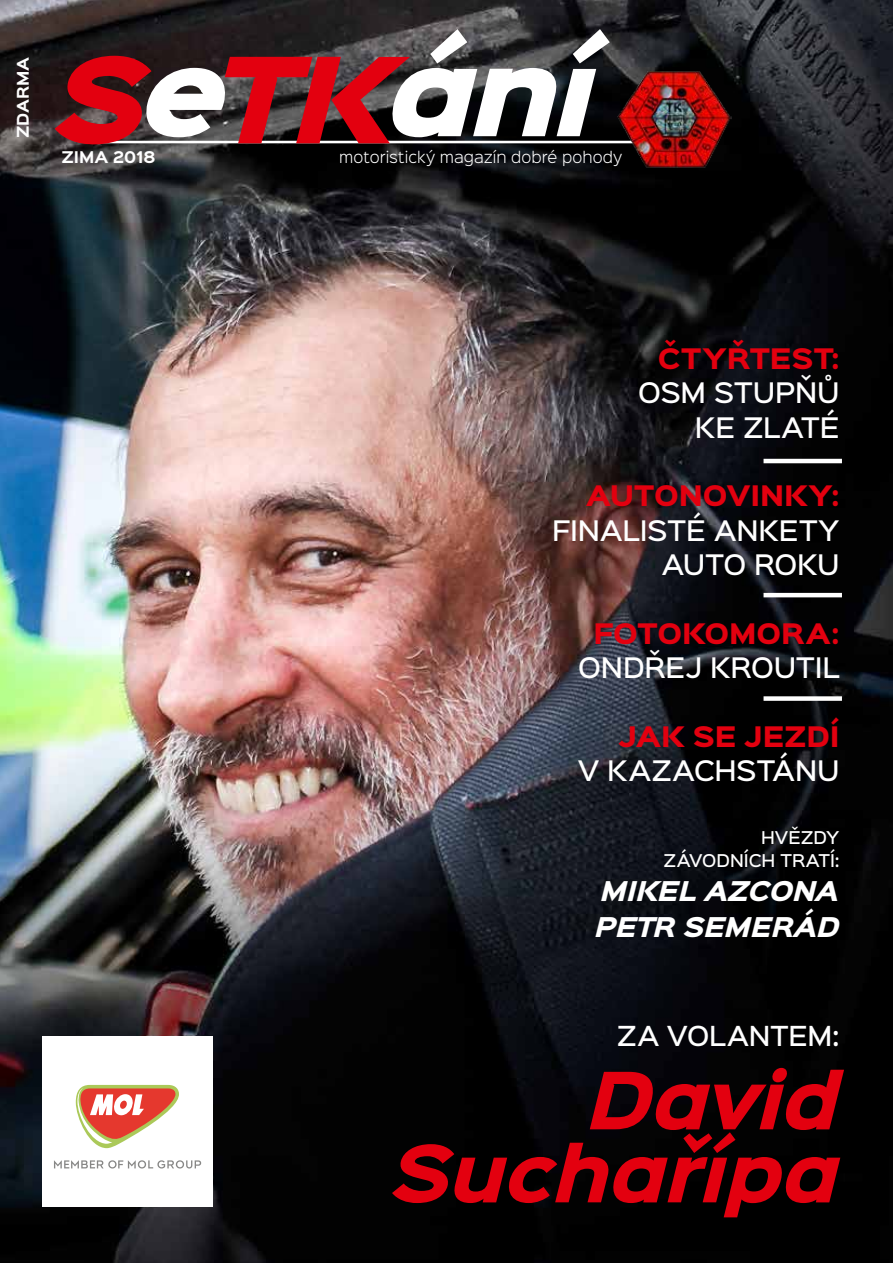
<style>
.page{position:relative;width:893px;height:1263px;background:#fff}
.page>*{position:absolute;margin:0;border:0;box-sizing:border-box;transform-origin:0 0}
.t1{font:italic 900 70.95px/73.1px "Sinkin Sans 800";letter-spacing:-.005em;color:#e3000f;text-align:right}
.t2{font:500 25.5px/34.5px "Sinkin Sans 500";letter-spacing:-.005em;color:#fff;text-align:right}
.t3{font:900 25.5px "Sinkin Sans 800";letter-spacing:-.005em;color:#e3000f}
.t4{font:500 24.9px "Sinkin Sans 500";color:#fff}
.t5{font:italic 900 24.6px/35.8px "Sinkin Sans 800";letter-spacing:-.01em;color:#fff}
.t6{font:500 15.9px/22.4px "Sinkin Sans 500";color:#fff;text-align:right}
.t7{font:300 14.55px "Sinkin Sans 300";letter-spacing:.01em;color:#fff}
.t8{font:700 14.55px "Sinkin Sans 700";letter-spacing:.005em;color:#fff}
</style>
<div class="page">
<img style="left:0;top:0;width:893px;height:1263px">
<hr style="left:96px;top:141px;width:561px;height:2px;background:#fff">
<img style="left:617px;top:70px;width:114px;height:99px">
<svg style="left:55px;top:29px;width:555px;height:115px"></svg>
<hr style="left:763px;top:459px;width:79px;height:4px;background:#fff">
<hr style="left:763px;top:593px;width:79px;height:4px;background:#fff">
<div style="left:763px;top:696px;width:79px;height:5px;background:#fff"></div>
<div style="left:43px;top:1036px;width:170px;height:170px;background:#fff"></div>
<svg style="left:54px;top:1160px;width:147px;height:8px"></svg>
<svg style="left:76px;top:1085px;width:103px;height:63px"></svg>
<p class="t8" style="left:15px;top:138px;width:83px;rotate:-90deg">ZDARMA</p>
<p class="t8" style="left:61px;top:149px;width:96px">ZIMA 2018</p>
<p class="t7" style="left:339px;top:145px;width:285px">motoristický magazín dobré pohody</p>
<p class="t3" style="left:658px;top:345px;width:183px">ČTYŘTEST:</p>
<p class="t2" style="left:638px;top:374px;width:203px">OSM STUPŇŮ<br>KE ZLATÉ</p>
<p class="t3" style="left:586px;top:482px;width:255px">AUTONOVINKY:</p>
<p class="t2" style="left:552px;top:511px;width:289px">FINALISTÉ ANKETY<br>AUTO ROKU</p>
<p class="t3" style="left:593px;top:620px;width:248px">FOTOKOMORA:</p>
<p class="t2" style="left:578px;top:649px;width:263px">ONDŘEJ KROUTIL</p>
<p class="t3" style="left:619px;top:723px;width:222px">JAK SE JEZDÍ</p>
<p class="t2" style="left:578px;top:752px;width:263px">V KAZACHSTÁNU</p>
<p class="t6" style="left:663px;top:825px;width:178px">HVĚZDY<br>ZÁVODNÍCH TRATÍ:</p>
<p class="t5" style="left:595px;top:875px;width:246px">MIKEL AZCONA<br>PETR SEMERÁD</p>
<p class="t4" style="left:617px;top:1015px;width:224px">ZA VOLANTEM:</p>
<h1 class="t1" style="left:391px;top:1068px;width:450px">David<br>Suchařípa</h1>
</div>
